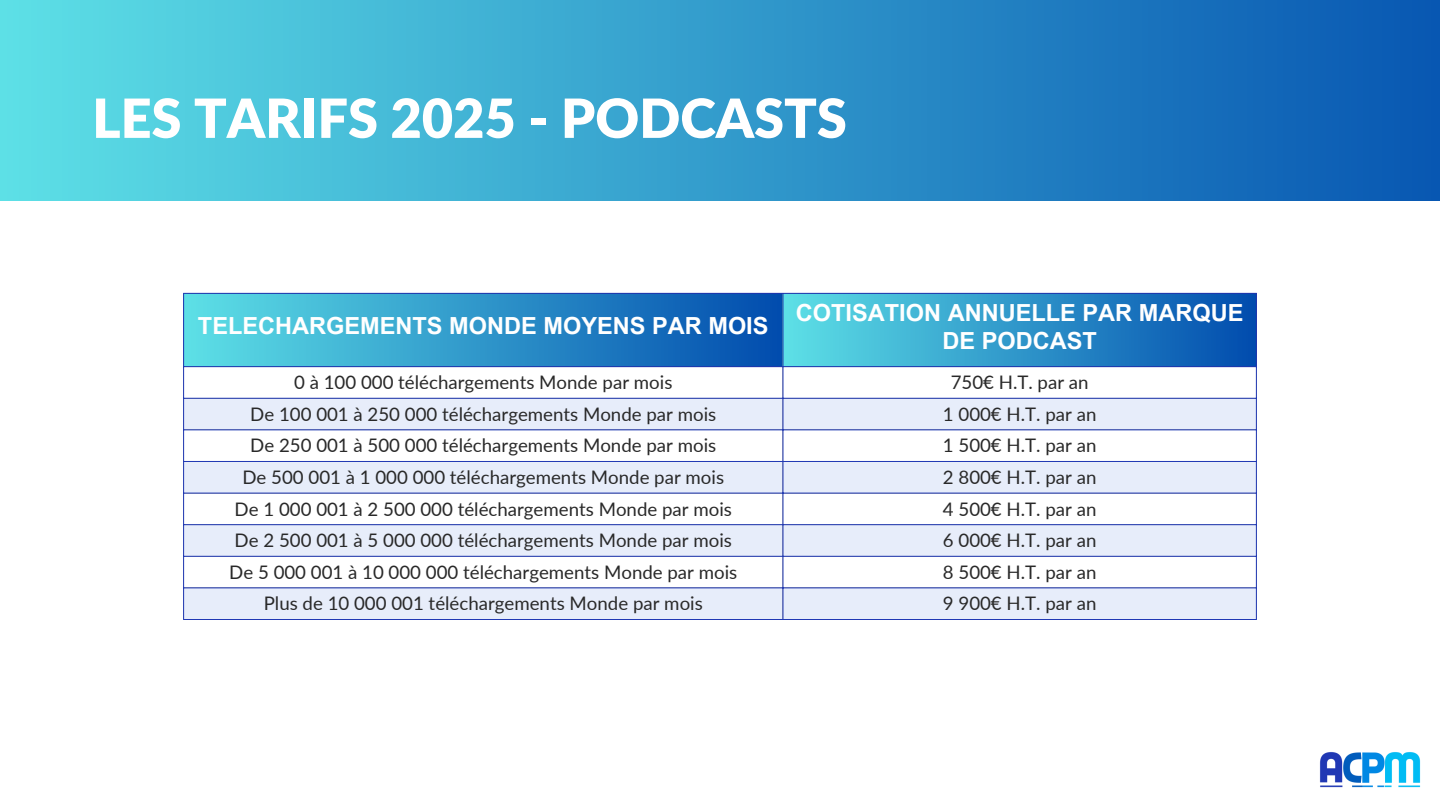
<style>
.page{position:relative;width:1440px;height:810px;background:#fff}
.page>*{position:absolute;margin:0;border:0;box-sizing:border-box;transform-origin:0 0}
.t1{font:900 54px "Lato";color:#fff}
.t2{font:700 23.6px/28px "Arial MT Pro";color:#fff;text-align:center}
.t3{font:18.7px "Lato";color:#292929}
</style>
<div class="page">
<svg style="left:184px;top:367px;width:1072px;height:31px"></svg>
<svg style="left:184px;top:399px;width:1072px;height:220px;fill:#e7edfa"></svg>
<div style="left:183px;top:293px;width:600px;height:74px;background:linear-gradient(to right,#5de0e6,#014bad)"></div>
<div style="left:783px;top:293px;width:474px;height:74px;background:linear-gradient(to right,#5de0e6,#014bad)"></div>
<hr style="left:183px;top:294px;width:1px;height:325px;background:#2038b4">
<hr style="left:783px;top:294px;width:1px;height:325px;background:#2038b4">
<hr style="left:1256px;top:294px;width:1px;height:325px;background:#2038b4">
<hr style="left:183px;top:293px;width:1074px;height:1px;background:#2038b4">
<hr style="left:183px;top:366px;width:1074px;height:1px;background:#2038b4">
<hr style="left:183px;top:398px;width:1074px;height:1px;background:#2038b4">
<hr style="left:183px;top:429px;width:1074px;height:1px;background:#2038b4">
<hr style="left:183px;top:461px;width:1074px;height:1px;background:#2038b4">
<hr style="left:183px;top:493px;width:1074px;height:1px;background:#2038b4">
<hr style="left:183px;top:524px;width:1074px;height:1px;background:#2038b4">
<hr style="left:183px;top:556px;width:1074px;height:1px;background:#2038b4">
<hr style="left:183px;top:588px;width:1074px;height:1px;background:#2038b4">
<hr style="left:183px;top:619px;width:1074px;height:1px;background:#2038b4">
<img style="left:1320px;top:752px;width:101px;height:36px">
<div style="left:0;top:0;width:1440px;height:201px;background:linear-gradient(to right,#5de0e6,#0857b2)"></div>
<p class="t1" style="left:92px;top:85px;width:756px">LES TARIFS 2025 - PODCASTS</p>
<h1 class="t2" style="left:198px;top:315px;width:572px">TELECHARGEMENTS MONDE MOYENS PAR MOIS</h1>
<p class="t2" style="left:796px;top:302px;width:449px">COTISATION ANNUELLE PAR MARQUE<br>DE PODCAST</p>
<p class="t3" style="left:294px;top:371px;width:380px">0 à 100 000 téléchargements Monde par mois</p>
<p class="t3" style="left:951px;top:371px;width:139px">750€ H.T. par an</p>
<p class="t3" style="left:250px;top:402px;width:468px">De 100 001 à 250 000 téléchargements Monde par mois</p>
<p class="t3" style="left:943px;top:402px;width:155px">1 000€ H.T. par an</p>
<p class="t3" style="left:250px;top:434px;width:468px">De 250 001 à 500 000 téléchargements Monde par mois</p>
<p class="t3" style="left:943px;top:434px;width:155px">1 500€ H.T. par an</p>
<p class="t3" style="left:242px;top:465px;width:483px">De 500 001 à 1 000 000 téléchargements Monde par mois</p>
<p class="t3" style="left:943px;top:465px;width:155px">2 800€ H.T. par an</p>
<p class="t3" style="left:235px;top:497px;width:499px">De 1 000 001 à 2 500 000 téléchargements Monde par mois</p>
<p class="t3" style="left:943px;top:497px;width:155px">4 500€ H.T. par an</p>
<p class="t3" style="left:235px;top:529px;width:499px">De 2 500 001 à 5 000 000 téléchargements Monde par mois</p>
<p class="t3" style="left:943px;top:529px;width:155px">6 000€ H.T. par an</p>
<p class="t3" style="left:229px;top:560px;width:510px">De 5 000 001 à 10 000 000 téléchargements Monde par mois</p>
<p class="t3" style="left:943px;top:560px;width:155px">8 500€ H.T. par an</p>
<p class="t3" style="left:264px;top:592px;width:441px">Plus de 10 000 001 téléchargements Monde par mois</p>
<p class="t3" style="left:943px;top:592px;width:155px">9 900€ H.T. par an</p>
</div>
